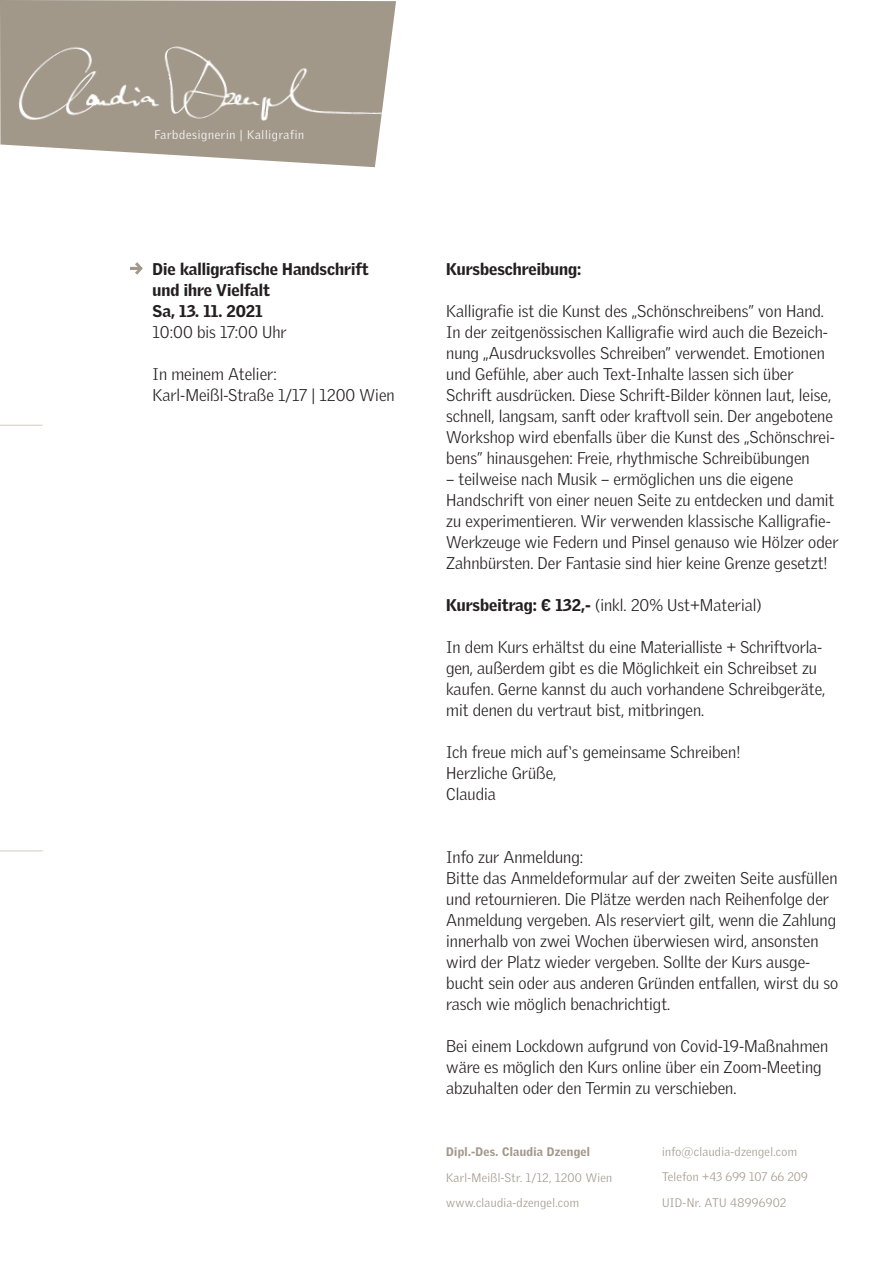
<style>
.page{position:relative;width:893px;height:1263px;background:#fff}
.page>*{position:absolute;margin:0;border:0;box-sizing:border-box;transform-origin:0 0}
.t1{font:300 16.5px/21px "Griffith Gothic";color:#231f20}
.t2{font:900 16.5px/21px "Griffith Gothic";color:#231f20}
.t3{font:300 12px/25.5px "Griffith Gothic";letter-spacing:.025em;color:#a1988a}
.t4{font:300 12px "Griffith Gothic";letter-spacing:.06em;color:#fff}
.t5{font:900 12px "Griffith Gothic";letter-spacing:.025em;color:#a1988a}
.s1{font-weight:900}
</style>
<div class="page">
<svg style="left:130px;top:262px;width:13px;height:13px"></svg>
<hr style="left:0;top:425px;width:43px;height:1px;background:#bbb1a3">
<hr style="left:0;top:850px;width:43px;height:1px;background:#bbb1a3">
<img style="left:0;top:0;width:395px;height:167px">
<p class="t4" style="left:154px;top:127px;width:151px">Farbdesignerin | Kalligrafin</p>
<p class="t2" style="left:153px;top:258px;width:218px">Die kalligrafische Handschrift und ihre Vielfalt<br>Sa, 13. 11. 2021</p>
<p class="t1" style="left:153px;top:321px;width:135px">10:00 bis 17:00 Uhr</p>
<p class="t1" style="left:153px;top:363px;width:244px">In meinem Atelier:<br>Karl-Meißl-Straße 1/17 | 1200 Wien</p>
<p class="t2" style="left:446px;top:258px;width:137px">Kursbeschreibung:</p>
<p class="t1" style="left:446px;top:300px;width:390px">Kalligrafie ist die Kunst des „Schönschreibens” von Hand.<br>In der zeitgenössischen Kalligrafie wird auch die Bezeich&shy;nung „Ausdrucksvolles Schreiben” verwendet. Emotionen und Gefühle, aber auch Text-Inhalte lassen sich über Schrift ausdrücken. Diese Schrift-Bilder können laut, leise, schnell, langsam, sanft oder kraftvoll sein. Der angebotene Workshop wird ebenfalls über die Kunst des „Schönschrei&shy;bens” hinausgehen: Freie, rhythmische Schreibübungen</p>
<p class="t1" style="left:446px;top:468px;width:394px">– teilweise nach Musik – ermöglichen uns die eigene Handschrift von einer neuen Seite zu entdecken und damit zu experimentieren. Wir verwenden klassische Kalligrafie-Werkzeuge wie Federn und Pinsel genauso wie Hölzer oder Zahnbürsten. Der Fantasie sind hier keine Grenze gesetzt!</p>
<p class="t1" style="left:446px;top:594px;width:317px"><span class="s1">Kursbeitrag: € 132,-</span> (inkl. 20% Ust+Material)</p>
<p class="t1" style="left:446px;top:636px;width:381px">In dem Kurs erhältst du eine Materialliste + Schriftvorla&shy;gen, außerdem gibt es die Möglichkeit ein Schreibset zu kaufen. Gerne kannst du auch vorhandene Schreibgeräte, mit denen du vertraut bist, mitbringen.</p>
<p class="t1" style="left:446px;top:741px;width:296px">Ich freue mich auf‘s gemeinsame Schreiben!<br>Herzliche Grüße,<br>Claudia</p>
<p class="t1" style="left:446px;top:846px;width:394px">Info zur Anmeldung:<br>Bitte das Anmeldeformular auf der zweiten Seite ausfüllen und retournieren. Die Plätze werden nach Reihenfolge der Anmeldung vergeben. Als reserviert gilt, wenn die Zahlung innerhalb von zwei Wochen überwiesen wird, ansonsten wird der Platz wieder vergeben. Sollte der Kurs ausge&shy;bucht sein oder aus anderen Gründen entfallen, wirst du so rasch wie möglich benachrichtigt.</p>
<p class="t1" style="left:446px;top:1035px;width:384px">Bei einem Lockdown aufgrund von Covid-19-Maßnahmen wäre es möglich den Kurs online über ein Zoom-Meeting abzuhalten oder den Termin zu verschieben.</p>
<p class="t5" style="left:446px;top:1145px;width:145px">Dipl.-Des. Claudia Dzengel</p>
<p class="t3" style="left:446px;top:1164px;width:167px">Karl-Meißl-Str. 1/12, 1200 Wien www.claudia-dzengel.com</p>
<p class="t3" style="left:662px;top:1138px;width:147px">info@claudia-dzengel.com<br>Telefon +43 699 107 66 209<br>UID-Nr. ATU 48996902</p>
</div>
